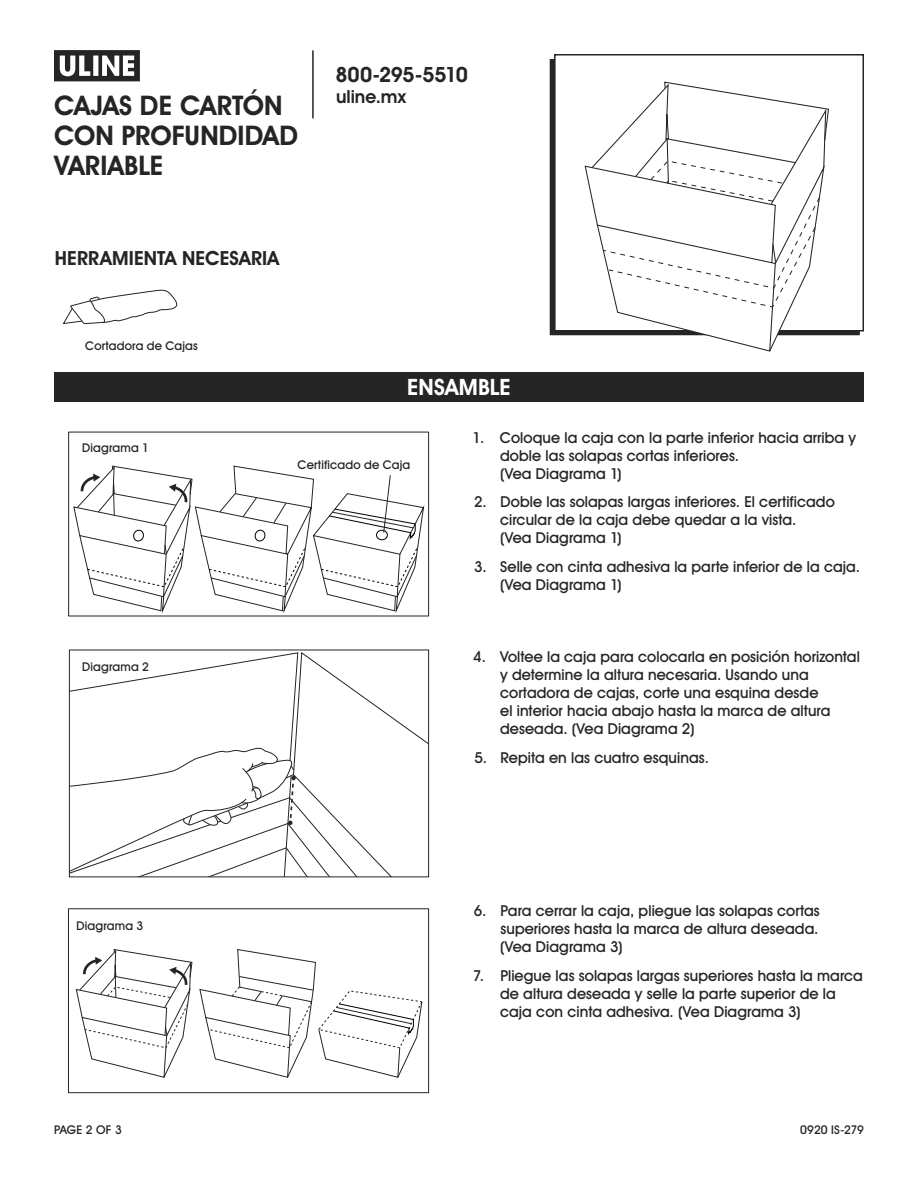
<style>
.page{position:relative;width:918px;height:1188px;background:#fff}
.page>*{position:absolute;margin:0;border:0;box-sizing:border-box;transform-origin:0 0}
.t1{font:700 27px/30px "Uline Two Knine";letter-spacing:.005em;color:#252525}
.t2{font:700 22.5px "Uline Two Knine";letter-spacing:.01em;color:#fff}
.t3{font:700 21px "Uline Two Knine";letter-spacing:-.02em;color:#252525}
.t4{font:700 19.5px "Uline Two Knine";letter-spacing:.005em;color:#252525}
.t5{font:700 18px "Uline Two Knine";color:#252525}
.t6{font:15px/18px "Uline Two Knine";letter-spacing:.005em;color:#252525}
.t7{font:12px "Uline Two Knine";letter-spacing:.015em;color:#252525}
</style>
<div class="page">
<svg style="left:54px;top:50px;width:86px;height:31px"></svg>
<hr style="left:312px;top:50px;width:2px;height:68px;background:#252525">
<div style="left:554px;top:54px;width:310px;height:278px;border:2px solid #252525"></div>
<svg style="left:584px;top:81px;width:246px;height:271px"></svg>
<div style="left:54px;top:372px;width:810px;height:30px;background:#252525"></div>
<svg style="left:71px;top:652px;width:356px;height:223px"></svg>
<div style="left:69px;top:650px;width:360px;height:227px;border:1px solid #252525"></div>
<svg style="left:76px;top:949px;width:116px;height:129px"></svg>
<svg style="left:200px;top:949px;width:222px;height:129px"></svg>
<div style="left:68px;top:908px;width:361px;height:185px;border:1px solid #252525"></div>
<div style="left:68px;top:432px;width:361px;height:184px;border:1px solid #252525"></div>
<svg style="left:73px;top:466px;width:351px;height:147px"></svg>
<svg style="left:62px;top:289px;width:116px;height:35px"></svg>
<h1 class="t1" style="left:54px;top:90px;width:245px">CAJAS DE CARTÓN<br>CON PROFUNDIDAD<br>VARIABLE</h1>
<h3 class="t4" style="left:55px;top:246px;width:226px">HERRAMIENTA NECESARIA</h3>
<p class="t7" style="left:85px;top:338px;width:114px">Cortadora de Cajas</p>
<h3 class="t3" style="left:335px;top:62px;width:134px">800-295-5510</h3>
<p class="t5" style="left:336px;top:86px;width:71px">uline.mx</p>
<p class="t7" style="left:82px;top:441px;width:68px">Diagrama 1</p>
<p class="t7" style="left:82px;top:659px;width:68px">Diagrama 2</p>
<p class="t7" style="left:77px;top:918px;width:68px">Diagrama 3</p>
<h2 class="t2" style="left:407px;top:373px;width:105px">ENSAMBLE</h2>
<p class="t6" style="left:500px;top:428px;width:358px;text-indent:-27px">1. Coloque la caja con la parte inferior hacia arriba y doble las solapas cortas inferiores.<br>(Vea Diagrama 1)</p>
<p class="t6" style="left:500px;top:493px;width:336px;text-indent:-26px">2. Doble las solapas largas inferiores. El certificado circular de la caja debe quedar a la vista.<br>(Vea Diagrama 1)</p>
<p class="t6" style="left:500px;top:558px;width:362px;text-indent:-26px">3. Selle con cinta adhesiva la parte inferior de la caja. (Vea Diagrama 1)</p>
<p class="t7" style="left:298px;top:458px;width:114px">Certificado de Caja</p>
<p class="t6" style="left:500px;top:648px;width:361px;text-indent:-27px">4. Voltee la caja para colocarla en posición horizontal y determine la altura necesaria. Usando una cortadora de cajas, corte una esquina desde<br>el interior hacia abajo hasta la marca de altura deseada. (Vea Diagrama 2)</p>
<p class="t6" style="left:474px;top:749px;width:236px">5. Repita en las cuatro esquinas.</p>
<p class="t6" style="left:500px;top:902px;width:321px;text-align:justify;text-indent:-26px">6. Para cerrar la caja, pliegue las solapas cortas superiores hasta la marca de altura deseada. (Vea Diagrama 3)</p>
<p class="t6" style="left:500px;top:966px;width:364px;text-indent:-27px">7. Pliegue las solapas largas superiores hasta la marca de altura deseada y selle la parte superior de la caja con cinta adhesiva. (Vea Diagrama 3)</p>
<p class="t7" style="left:54px;top:1122px;width:69px">PAGE 2 OF 3</p>
<p class="t7" style="left:800px;top:1122px;width:65px">0920 IS-279</p>
</div>
